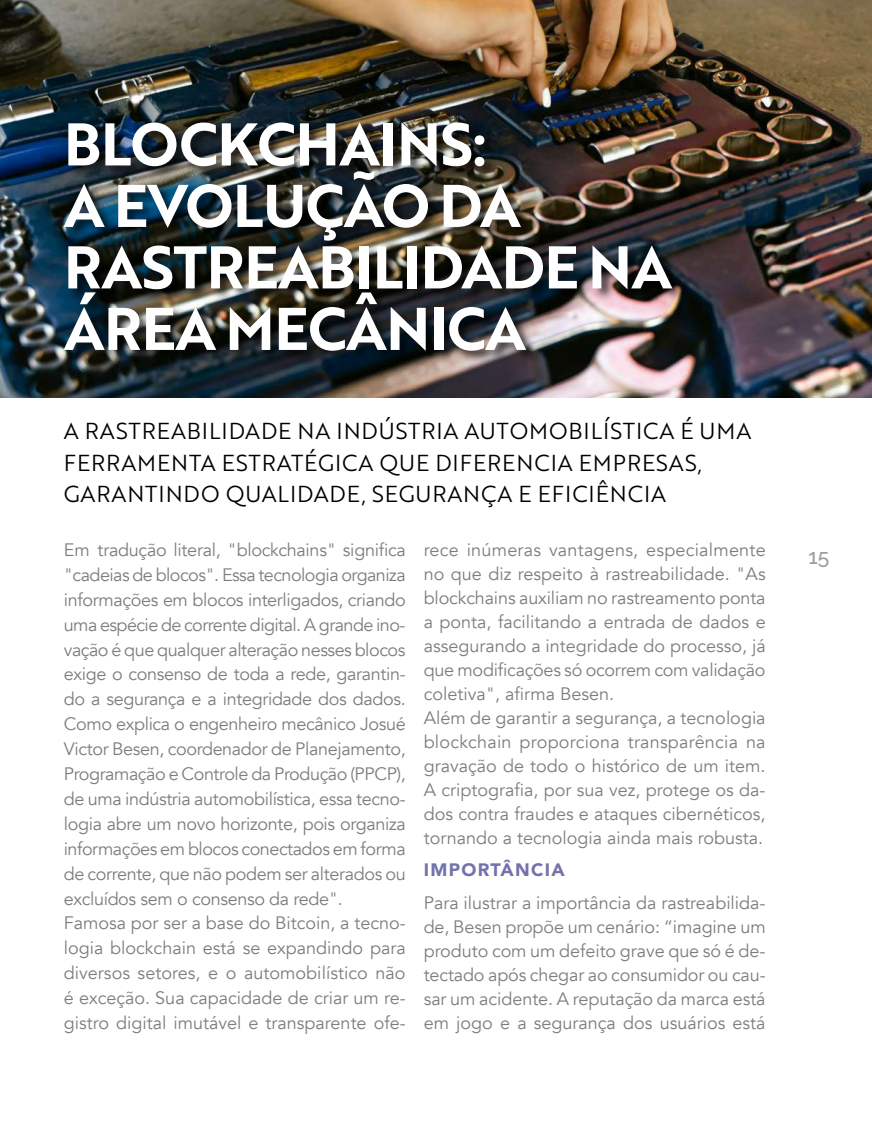
<style>
.page{position:relative;width:872px;height:1127px;background:#fff}
.page>*{position:absolute;margin:0;border:0;box-sizing:border-box;transform-origin:0 0}
.t1{font:58.5px/61.5px "Brother 1816 Bold";letter-spacing:-.01em;color:#fff}
.t2{font:22.5px/31.5px "Brother 1816 Book";letter-spacing:.04em;color:#000}
.t3{font:500 21px "Raleway";color:#9c9ba0}
.t4{font:18px/24.9px "Avenir";letter-spacing:-.01em;color:#7e7c81}
.t5{font:900 18px "Avenir";letter-spacing:.075em;color:#7273ab}
</style>
<div class="page">
<img style="left:0;top:0;width:872px;height:398px">
<div style="left:63px;top:121px;width:622px;height:243px;background:#000;opacity:.75"></div>
<h1 class="t1" style="left:64px;top:112px;width:610px">BLOCKCHAINS:<br>A EVOLUÇÃO DA<br>RASTREABILIDADE NA<br>ÁREA MECÂNICA</h1>
<p class="t2" style="left:64px;top:414px;width:689px">A RASTREABILIDADE NA INDÚSTRIA AUTOMOBILÍSTICA É UMA<br>FERRAMENTA ESTRATÉGICA QUE DIFERENCIA EMPRESAS,<br>GARANTINDO QUALIDADE, SEGURANÇA E EFICIÊNCIA</p>
<p class="t4" style="left:64px;top:538px;width:343px">Em tradução literal, "blockchains" significa "cadeias de blocos". Essa tecnologia organiza informações em blocos interligados, criando uma espécie de corrente digital. A grande ino&shy;vação é que qualquer alteração nesses blocos exige o consenso de toda a rede, garantin&shy;do a segurança e a integridade dos dados.<br>Como explica o engenheiro mecânico Josué Victor Besen, coordenador de Planejamento, Programação e Controle da Produção (PPCP), de uma indústria automobilística, essa tecno&shy;logia abre um novo horizonte, pois organiza informações em blocos conectados em forma de corrente, que não podem ser alterados ou excluídos sem o consenso da rede".<br>Famosa por ser a base do Bitcoin, a tecno&shy;logia blockchain está se expandindo para diversos setores, e o automobilístico não é exceção. Sua capacidade de criar um re&shy;gistro digital imutável e transparente ofe-</p>
<p class="t4" style="left:424px;top:538px;width:343px;line-height:24px">rece inúmeras vantagens, especialmente no que diz respeito à rastreabilidade. "As blockchains auxiliam no rastreamento ponta a ponta, facilitando a entrada de dados e assegurando a integridade do processo, já que modificações só ocorrem com validação coletiva", afirma Besen.<br>Além de garantir a segurança, a tecnologia blockchain proporciona transparência na gravação de todo o histórico de um item.<br>A criptografia, por sua vez, protege os da&shy;dos contra fraudes e ataques cibernéticos, tornando a tecnologia ainda mais robusta.</p>
<p class="t5" style="left:424px;top:855px;width:143px">IMPORTÂNCIA</p>
<p class="t4" style="left:424px;top:891px;width:343px;line-height:24px;text-align:justify">Para ilustrar a importância da rastreabilida&shy;de, Besen propõe um cenário: “imagine um produto com um defeito grave que só é de&shy;tectado após chegar ao consumidor ou cau&shy;sar um acidente. A reputação da marca está em jogo e a segurança dos usuários está</p>
<p class="t3" style="left:808px;top:544px;width:22px">15</p>
</div>
